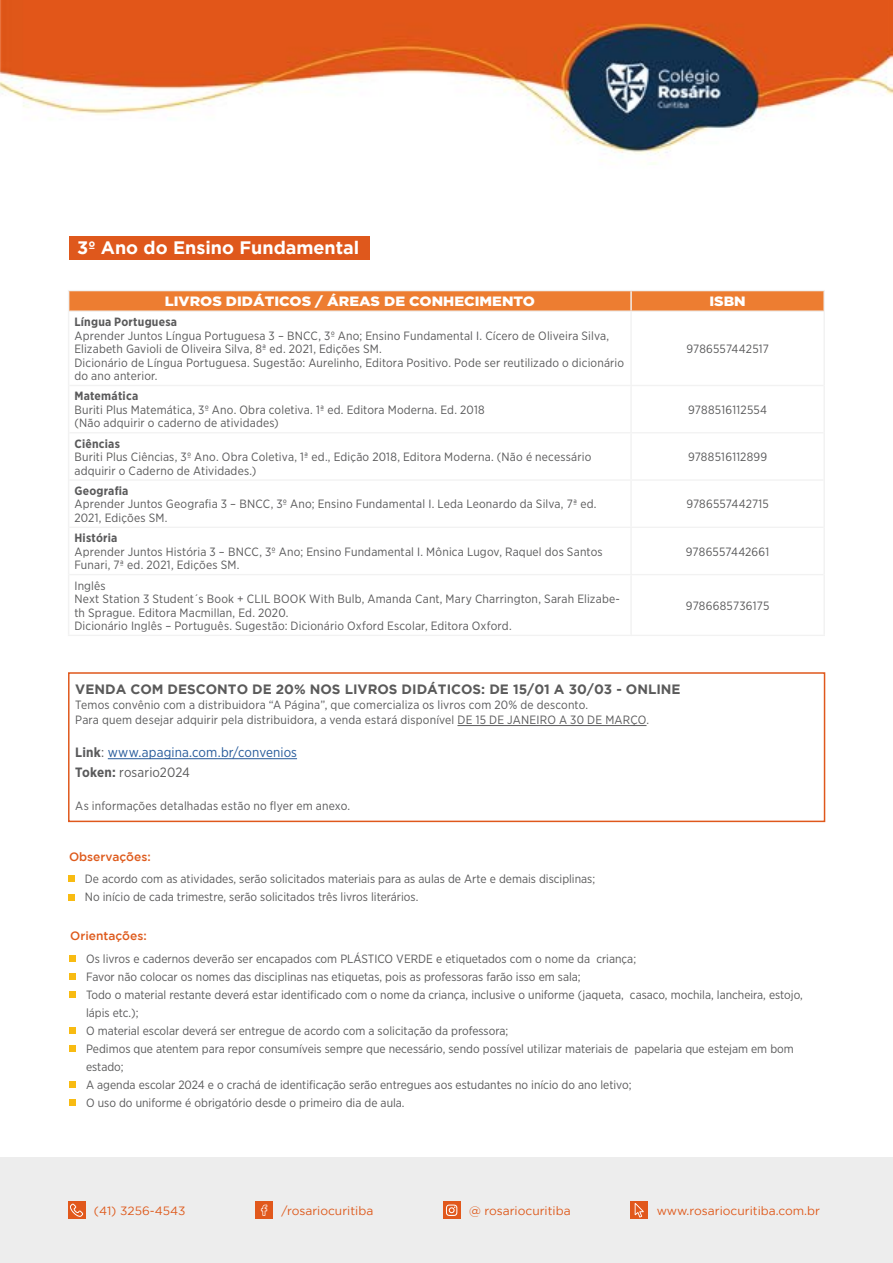
<style>
.page{position:relative;width:893px;height:1263px;background:#fff}
.page>*{position:absolute;margin:0;border:0;box-sizing:border-box;transform-origin:0 0}
.t1{font:700 18px "Gotham";color:#fff}
.t2{font:700 13.5px "Gotham";color:#5a5a5a}
.t3{font:13.5px/19.5px "Gotham Narrow";letter-spacing:.005em;color:#275b9b}
.t4{font:900 13.5px "Gotham";color:#fff;scale:1.08 1}
.t5{font:12px/13.5px "Gotham Narrow";letter-spacing:.005em;color:#5a5a5b}
.t6{font:700 12px "Gotham Narrow";letter-spacing:.02em;color:#5a5a5b}
.t7{font:12px "Gotham";color:#de5a1c}
.t8{font:12px "Gotham";color:#df5a1c}
.t9{font:500 12px "Gotham";color:#de5a1c}
.s1{font-weight:700;color:#5a5a5b}
.s2{color:#5a5a5b}
</style>
<div class="page">
<img style="left:0;top:0;width:893px;height:1106px">
<hr style="left:68px;top:311px;width:1px;height:74px;background:#f2f2f2">
<hr style="left:68px;top:385px;width:1px;height:48px;background:#f2f2f2">
<hr style="left:68px;top:433px;width:1px;height:47px;background:#f2f2f2">
<hr style="left:68px;top:480px;width:1px;height:47px;background:#f2f2f2">
<hr style="left:68px;top:527px;width:1px;height:48px;background:#f2f2f2">
<hr style="left:68px;top:575px;width:1px;height:60px;background:#f2f2f2">
<hr style="left:630px;top:312px;width:2px;height:73px;background:#f2f2f2">
<hr style="left:823px;top:311px;width:2px;height:74px;background:#f2f2f2">
<hr style="left:630px;top:386px;width:2px;height:46px;background:#f2f2f2">
<hr style="left:823px;top:385px;width:2px;height:48px;background:#f2f2f2">
<hr style="left:630px;top:433px;width:2px;height:46px;background:#f2f2f2">
<hr style="left:823px;top:433px;width:2px;height:47px;background:#f2f2f2">
<hr style="left:630px;top:481px;width:2px;height:46px;background:#f2f2f2">
<hr style="left:823px;top:480px;width:2px;height:47px;background:#f2f2f2">
<hr style="left:630px;top:528px;width:2px;height:46px;background:#f2f2f2">
<hr style="left:823px;top:527px;width:2px;height:48px;background:#f2f2f2">
<hr style="left:630px;top:575px;width:2px;height:60px;background:#f2f2f2">
<hr style="left:823px;top:575px;width:2px;height:60px;background:#f2f2f2">
<hr style="left:69px;top:385px;width:562px;height:1px;background:#f2f2f2">
<hr style="left:631px;top:385px;width:192px;height:1px;background:#f2f2f2">
<hr style="left:69px;top:432px;width:562px;height:1px;background:#f2f2f2">
<hr style="left:631px;top:432px;width:192px;height:1px;background:#f2f2f2">
<hr style="left:69px;top:479px;width:562px;height:2px;background:#f2f2f2">
<hr style="left:631px;top:479px;width:192px;height:2px;background:#f2f2f2">
<hr style="left:69px;top:527px;width:562px;height:1px;background:#f2f2f2">
<hr style="left:631px;top:527px;width:192px;height:1px;background:#f2f2f2">
<hr style="left:69px;top:574px;width:562px;height:1px;background:#f2f2f2">
<hr style="left:631px;top:574px;width:192px;height:1px;background:#f2f2f2">
<hr style="left:68px;top:635px;width:563px;height:1px;background:#f2f2f2">
<hr style="left:631px;top:635px;width:194px;height:1px;background:#f2f2f2">
<hr style="left:68px;top:290px;width:563px;height:1px;background:#f2f2f2">
<hr style="left:631px;top:290px;width:194px;height:1px;background:#f2f2f2">
<hr style="left:69px;top:311px;width:562px;height:1px;background:#f2f2f2">
<hr style="left:631px;top:311px;width:192px;height:1px;background:#f2f2f2">
<svg style="left:68px;top:291px;width:755px;height:20px;background:#ed8138"></svg>
<hr style="left:823px;top:291px;width:2px;height:20px;background:#f2f2f2">
<div style="left:69px;top:236px;width:300px;height:24px;background:#df581c"></div>
<svg style="left:68px;top:876px;width:6px;height:6px"></svg>
<svg style="left:68px;top:894px;width:6px;height:6px"></svg>
<div style="left:69px;top:955px;width:7px;height:6px;background:#f8bb12"></div>
<div style="left:69px;top:973px;width:7px;height:6px;background:#f8bb12"></div>
<div style="left:69px;top:991px;width:7px;height:6px;background:#f8bb12"></div>
<div style="left:69px;top:1027px;width:7px;height:6px;background:#f8bb12"></div>
<div style="left:69px;top:1045px;width:7px;height:7px;background:#f8bb12"></div>
<div style="left:69px;top:1081px;width:7px;height:6px;background:#f8bb12"></div>
<div style="left:69px;top:1099px;width:7px;height:6px;background:#f8bb12"></div>
<div style="left:0;top:1157px;width:893px;height:106px;background:#ededed"></div>
<div style="left:256px;top:1202px;width:17px;height:17px;background:#e1581c"></div>
<svg style="left:261px;top:1205px;width:6px;height:11px"></svg>
<div style="left:443px;top:1202px;width:17px;height:17px;background:#e1581c"></div>
<svg style="left:446px;top:1204px;width:11px;height:12px"></svg>
<div style="left:631px;top:1202px;width:17px;height:17px;background:#e1581c"></div>
<svg style="left:635px;top:1203px;width:9px;height:14px"></svg>
<div style="left:68px;top:1202px;width:17px;height:17px;background:#e1581c"></div>
<svg style="left:70px;top:1204px;width:13px;height:13px"></svg>
<div style="left:68px;top:672px;width:757px;height:150px;border:2px solid #df581c"></div>
<hr style="left:457px;top:725px;width:189px;height:1px;background:#5a5a5b">
<hr style="left:108px;top:758px;width:189px;height:1px;background:#275b9b">
<h1 class="t1" style="left:77px;top:237px;width:284px">3º Ano do Ensino Fundamental</h1>
<p class="t4" style="left:165px;top:293px;width:344px">LIVROS DIDÁTICOS / ÁREAS DE CONHECIMENTO</p>
<p class="t4" style="left:709px;top:293px;width:35px">ISBN</p>
<p class="t6" style="left:74px;top:314px;width:104px">Língua Portuguesa</p>
<p class="t5" style="left:74px;top:328px;width:551px">Aprender Juntos Língua Portuguesa 3 – BNCC, 3º Ano; Ensino Fundamental I. Cícero de Oliveira Silva, Elizabeth Gavioli de Oliveira Silva, 8ª ed. 2021, Edições SM.<br>Dicionário de Língua Portuguesa. Sugestão: Aurelinho, Editora Positivo. Pode ser reutilizado o dicionário do ano anterior.</p>
<p class="t5" style="left:686px;top:342px;width:84px">9786557442517</p>
<p class="t6" style="left:74px;top:388px;width:65px">Matemática</p>
<p class="t5" style="left:74px;top:403px;width:412px">Buriti Plus Matemática, 3º Ano. Obra coletiva. 1ª ed. Editora Moderna. Ed. 2018 (Não adquirir o caderno de atividades)</p>
<p class="t5" style="left:688px;top:403px;width:80px">9788516112554</p>
<p class="t6" style="left:74px;top:436px;width:47px">Ciências</p>
<p class="t5" style="left:74px;top:450px;width:518px">Buriti Plus Ciências, 3º Ano. Obra Coletiva, 1ª ed., Edição 2018, Editora Moderna. (Não é necessário adquirir o Caderno de Atividades.)</p>
<p class="t5" style="left:688px;top:450px;width:81px">9788516112899</p>
<p class="t6" style="left:74px;top:483px;width:56px">Geografia</p>
<p class="t5" style="left:74px;top:497px;width:524px">Aprender Juntos Geografia 3 – BNCC, 3º Ano; Ensino Fundamental I. Leda Leonardo da Silva, 7ª ed.<br>2021, Edições SM.</p>
<p class="t5" style="left:686px;top:497px;width:84px">9786557442715</p>
<p class="t6" style="left:74px;top:530px;width:44px">História</p>
<p class="t5" style="left:74px;top:544px;width:530px">Aprender Juntos História 3 – BNCC, 3º Ano; Ensino Fundamental I. Mônica Lugov, Raquel dos Santos<br>Funari, 7ª ed. 2021, Edições SM.</p>
<p class="t5" style="left:686px;top:544px;width:85px">9786557442661</p>
<p class="t5" style="left:74px;top:578px;width:547px">Inglês<br>Next Station 3 Student´s Book + CLIL BOOK With Bulb, Amanda Cant, Mary Charrington, Sarah Elizabe&shy;th Sprague. Editora Macmillan, Ed. 2020.<br>Dicionário Inglês – Português. Sugestão: Dicionário Oxford Escolar, Editora Oxford.</p>
<p class="t5" style="left:686px;top:598px;width:85px">9786685736175</p>
<p class="t2" style="left:75px;top:682px;width:607px">VENDA COM DESCONTO DE 20% NOS LIVROS DIDÁTICOS: DE 15/01 A 30/03 - ONLINE</p>
<p class="t5" style="left:75px;top:697px;width:575px;line-height:15px">Temos convênio com a distribuidora “A Página”, que comercializa os livros com 20% de desconto.<br>Para quem desejar adquirir pela distribuidora, a venda estará disponível DE 15 DE JANEIRO A 30 DE MARÇO.</p>
<p class="t3" style="left:75px;top:743px;width:223px"><span class="s1">Link</span><span class="s2">:</span> www.apagina.com.br/convenios<br><span class="s1">Token:</span> <span class="s2">rosario2024</span></p>
<p class="t5" style="left:75px;top:799px;width:276px">As informações detalhadas estão no flyer em anexo.</p>
<p class="t9" style="left:69px;top:850px;width:83px">Observações:</p>
<p class="t5" style="left:68px;top:872px;width:529px">• De acordo com as atividades, serão solicitados materiais para as aulas de Arte e demais disciplinas;</p>
<p class="t5" style="left:68px;top:890px;width:352px">• No início de cada trimestre, serão solicitados três livros literários.</p>
<p class="t9" style="left:70px;top:929px;width:78px">Orientações:</p>
<p class="t5" style="left:69px;top:951px;width:568px">• Os livros e cadernos deverão ser encapados com PLÁSTICO VERDE e etiquetados com o nome da criança;</p>
<p class="t5" style="left:69px;top:969px;width:513px">• Favor não colocar os nomes das disciplinas nas etiquetas, pois as professoras farão isso em sala;</p>
<p class="t5" style="left:86px;top:985px;width:718px;line-height:18px;text-indent:-17px">• Todo o material restante deverá estar identificado com o nome da criança, inclusive o uniforme (jaqueta, casaco, mochila, lancheira, estojo, lápis etc.);</p>
<p class="t5" style="left:69px;top:1023px;width:441px">• O material escolar deverá ser entregue de acordo com a solicitação da professora;</p>
<p class="t5" style="left:86px;top:1039px;width:709px;line-height:18px;text-indent:-17px">• Pedimos que atentem para repor consumíveis sempre que necessário, sendo possível utilizar materiais de papelaria que estejam em bom estado;</p>
<p class="t5" style="left:69px;top:1077px;width:564px">• A agenda escolar 2024 e o crachá de identificação serão entregues aos estudantes no início do ano letivo;</p>
<p class="t5" style="left:69px;top:1095px;width:337px">• O uso do uniforme é obrigatório desde o primeiro dia de aula.</p>
<p class="t7" style="left:94px;top:1204px;width:93px">(41) 3256-4543</p>
<p class="t7" style="left:282px;top:1204px;width:93px">/rosariocuritiba</p>
<p class="t7" style="left:469px;top:1204px;width:103px">@ rosariocuritiba</p>
<p class="t8" style="left:657px;top:1204px;width:165px">www.rosariocuritiba.com.br</p>
</div>
